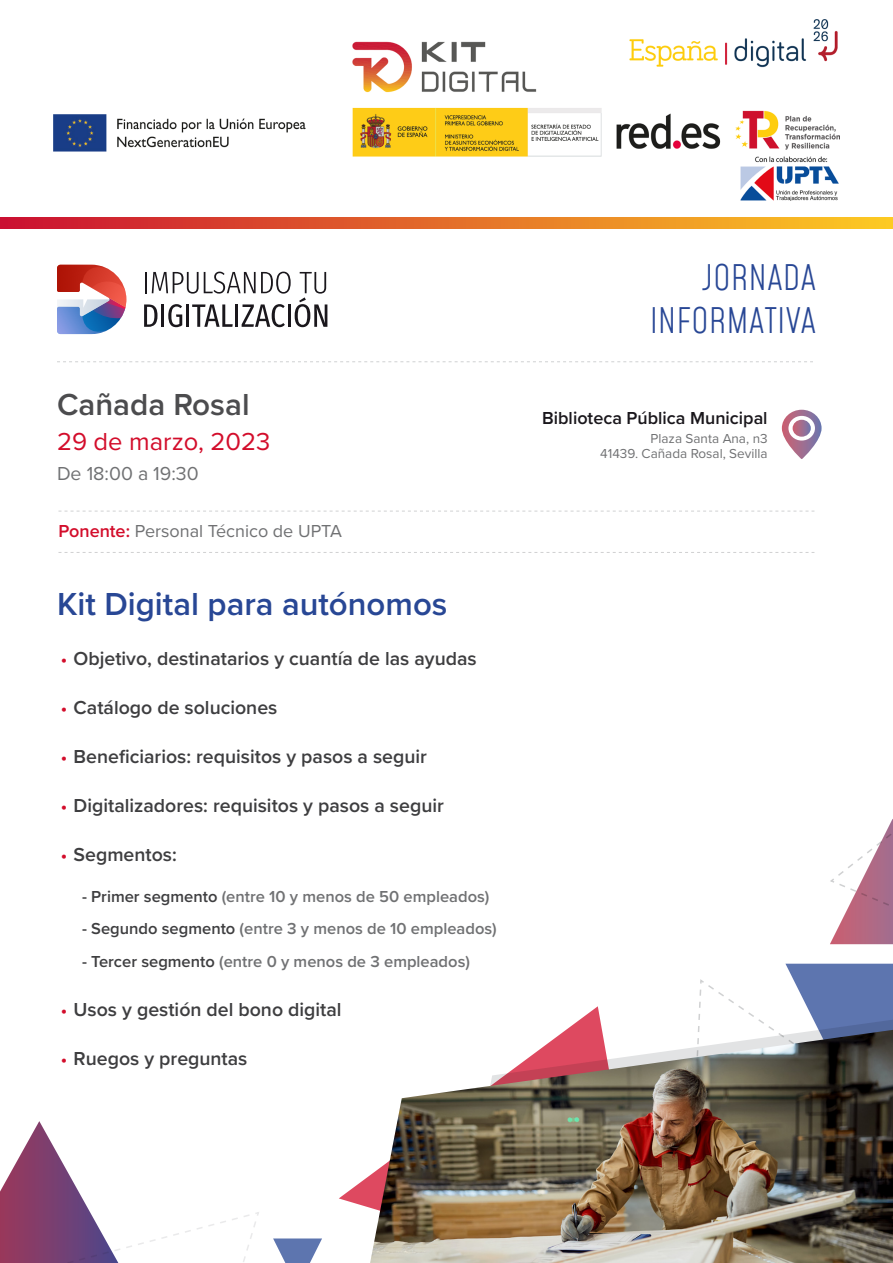
<style>
.page{position:relative;width:893px;height:1263px;background:#fff}
.page>*{position:absolute;margin:0;border:0;box-sizing:border-box;transform-origin:0 0}
.t1{font:300 34.5px "Mohave";color:#284795}
.t2{font:600 33px "Proxima Nova";color:#284795}
.t3{font:600 31.5px "Proxima Nova";color:#4c4c4e}
.t4{font:25.5px "Proxima Nova";color:#d30d2b}
.t5{font:600 19.5px "Proxima Nova";color:#3e3e40}
.t6{font:19.5px "Proxima Nova";color:#707173}
.PONENTE_-_Sin_bol{font:18px "Proxima Nova";color:#707173}
.PONENTE_-_Sin_bol-2{font:600 18px "Proxima Nova";color:#1a171c}
.PONENTE_-_Sin_bol-3{font:600 16.5px "Proxima Nova";color:#707173}
.PONENTE_-_Sin_bol-4{font:13.5px/15px "Proxima Nova";color:#707173;text-align:right}
.s1{font-weight:600;color:#d30d2b}
.s2{font-size:18px;color:#d30d2b}
.s3{color:#3e3e40}
</style>
<div class="page">
<svg style="left:273px;top:1238px;width:49px;height:25px"></svg>
<svg style="left:339px;top:1006px;width:263px;height:202px"></svg>
<svg style="left:698px;top:819px;width:195px;height:211px"></svg>
<svg style="left:57px;top:361px;width:756px;height:1px"></svg>
<svg style="left:58px;top:511px;width:756px;height:1px"></svg>
<svg style="left:58px;top:552px;width:756px;height:1px"></svg>
<svg style="left:782px;top:410px;width:40px;height:49px"></svg>
<svg style="left:793px;top:420px;width:18px;height:17px"></svg>
<svg style="left:57px;top:265px;width:69px;height:69px"></svg>
<svg style="left:144px;top:272px;width:183px;height:55px"></svg>
<svg style="left:0;top:1121px;width:259px;height:142px"></svg>
<img style="left:370px;top:1030px;width:523px;height:233px">
<svg style="left:0;top:218px;width:893px;height:11px;background:#e36d29"></svg>
<img style="left:53px;top:19px;width:786px;height:181px">
<p class="t3" style="left:57px;top:381px;width:194px">Cañada Rosal</p>
<p class="t4" style="left:57px;top:423px;width:215px">29 de marzo, 2023</p>
<p class="t6" style="left:57px;top:459px;width:143px">De 18:00 a 19:30</p>
<p class="PONENTE_-_Sin_bol" style="left:58px;top:518px;width:285px"><span class="s1">Ponente:</span> Personal Técnico de UPTA</p>
<p class="t2" style="left:57px;top:579px;width:392px">Kit Digital para autónomos</p>
<p class="t5" style="left:61px;top:644px;width:417px"><span class="s2">•</span> Objetivo, destinatarios y cuantía de las ayudas</p>
<p class="t5" style="left:61px;top:693px;width:218px"><span class="s2">•</span> Catálogo de soluciones</p>
<p class="t5" style="left:61px;top:742px;width:368px"><span class="s2">•</span> Beneficiarios: requisitos y pasos a seguir</p>
<p class="t5" style="left:61px;top:791px;width:384px"><span class="s2">•</span> Digitalizadores: requisitos y pasos a seguir</p>
<p class="t5" style="left:61px;top:840px;width:118px"><span class="s2">•</span> Segmentos:</p>
<p class="PONENTE_-_Sin_bol-3" style="left:82px;top:884px;width:409px"><span class="s3">- Primer segmento</span> (entre 10 y menos de 50 empleados)</p>
<p class="PONENTE_-_Sin_bol-3" style="left:82px;top:916px;width:416px"><span class="s3">- Segundo segmento</span> (entre 3 y menos de 10 empleados)</p>
<p class="PONENTE_-_Sin_bol-3" style="left:82px;top:949px;width:389px"><span class="s3">- Tercer segmento</span> (entre 0 y menos de 3 empleados)</p>
<p class="t5" style="left:61px;top:995px;width:282px"><span class="s2">•</span> Usos y gestión del bono digital</p>
<p class="t5" style="left:61px;top:1044px;width:188px"><span class="s2">•</span> Ruegos y preguntas</p>
<p class="t1" style="left:702px;top:256px;width:116px">JORNADA</p>
<p class="t1" style="left:650px;top:299px;width:168px">INFORMATIVA</p>
<p class="PONENTE_-_Sin_bol-2" style="left:542px;top:404px;width:227px">Biblioteca Pública Municipal</p>
<p class="PONENTE_-_Sin_bol-4" style="left:600px;top:431px;width:169px">Plaza Santa Ana, n3<br>41439. Cañada Rosal, Sevilla</p>
</div>
